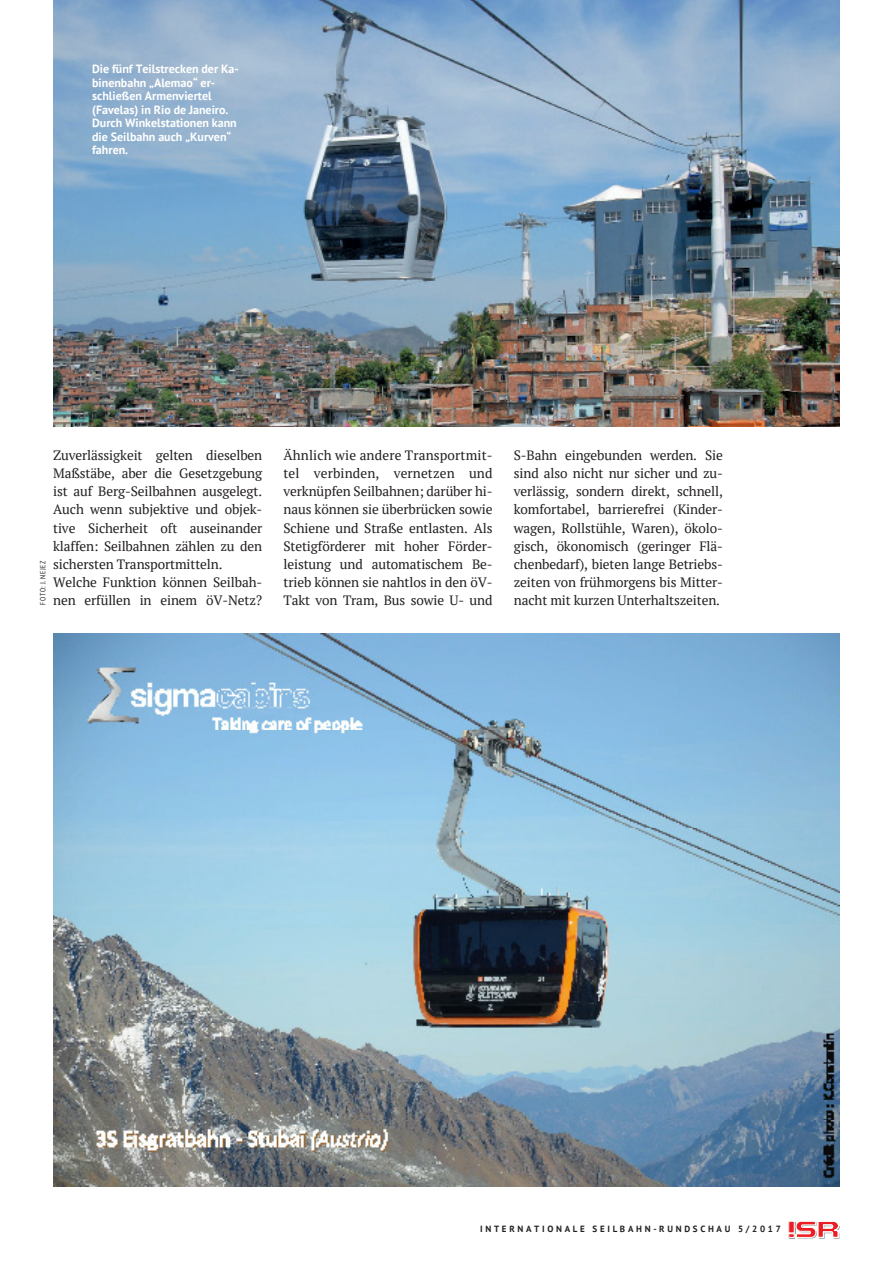
<style>
.page{position:relative;width:893px;height:1263px;background:#fff}
.page>*{position:absolute;margin:0;border:0;box-sizing:border-box;transform-origin:0 0}
.LTX{font:13.5px/18.1px "PT Serif";letter-spacing:-.01em;color:#231f20}
.BTX{font:700 12px/13.5px "PT Sans";color:#fff}
.t1{font:700 9px "PT Sans";letter-spacing:.3em;color:#231f20}
.Credit{font:condensed 7.5px "PT Sans";letter-spacing:.09em;color:#231f20}
</style>
<div class="page">
<svg style="left:788px;top:1221px;width:52px;height:18px"></svg>
<img style="left:53px;top:0;width:787px;height:427px">
<img style="left:53px;top:634px;width:787px;height:552px">
<p class="BTX" style="left:92px;top:62px;width:148px">Die fünf Teilstrecken der Ka&shy;binenbahn „Alemao“ er&shy;schließen Armenviertel (Favelas) in Rio de Janeiro.<br>Durch Winkelstationen kann die Seilbahn auch „Kurven“ fahren.</p>
<p class="LTX" style="left:53px;top:446px;width:211px">Zuverlässigkeit gelten dieselben Maßstäbe, aber die Gesetzgebung ist auf Berg-Seilbahnen ausgelegt.<br>Auch wenn subjektive und objek&shy;tive Sicherheit oft auseinander klaffen: Seilbahnen zählen zu den sichersten Transportmitteln.</p>
<p class="LTX" style="left:53px;top:573px;width:211px">Welche Funktion können Seilbah&shy;nen erfüllen in einem öV-Netz?</p>
<p class="Credit" style="left:38px;top:605px;width:46px;rotate:-90deg">FOTO: J. NEJEZ</p>
<p class="LTX" style="left:283px;top:446px;width:211px">Ähnlich wie andere Transportmit&shy;tel verbinden, vernetzen und verknüpfen Seilbahnen; darüber hi&shy;naus können sie überbrücken sowie Schiene und Straße entlasten. Als Stetigförderer mit hoher Förder&shy;leistung und automatischem Be&shy;trieb können sie nahtlos in den öV-Takt von Tram, Bus sowie U- und</p>
<p class="LTX" style="left:514px;top:446px;width:211px">S-Bahn eingebunden werden. Sie sind also nicht nur sicher und zu&shy;verlässig, sondern direkt, schnell, komfortabel, barrierefrei (Kinder&shy;wagen, Rollstühle, Waren), ökolo&shy;gisch, ökonomisch (geringer Flä&shy;chenbedarf), bieten lange Betriebs&shy;zeiten von frühmorgens bis Mitter&shy;nacht mit kurzen Unterhaltszeiten.</p>
<p class="t1" style="left:480px;top:1222px;width:302px">INTERNATIONALE SEILBAHN-RUNDSCHAU 5/2017</p>
</div>
